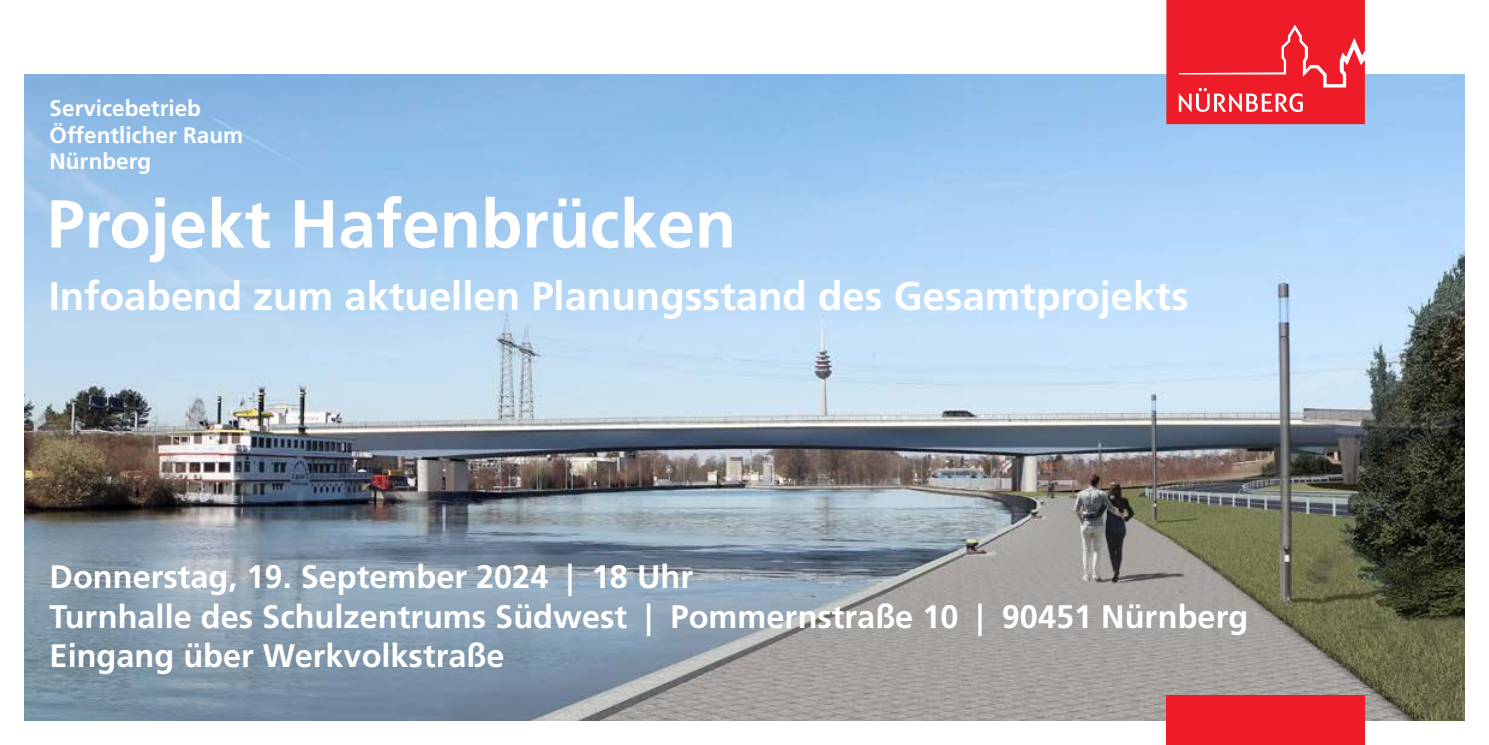
<style>
.page{position:relative;width:1489px;height:745px;background:#fff}
.page>*{position:absolute;margin:0;border:0;box-sizing:border-box;transform-origin:0 0}
.t1{font:700 67.5px "Frutiger LT Pro";color:#fff}
.t2{font:700 40px "Frutiger LT Pro";color:#fff}
.t3{font:700 32.5px/39px "Frutiger LT Pro";color:#fff}
.t4{font:700 22.5px/26.2px "Frutiger LT Pro";color:#fff}
</style>
<div class="page">
<img style="left:25px;top:74px;width:1438px;height:645px">
<div style="left:1166px;top:694px;width:198px;height:50px;background:#ee1c28"></div>
<svg style="left:1166px;top:0;width:198px;height:124px;background:#ee2e3a"></svg>
<p class="t4" style="left:50px;top:95px;width:195px">Servicebetrieb<br>Öffentlicher Raum<br>Nürnberg</p>
<h1 class="t1" style="left:47px;top:184px;width:690px">Projekt Hafenbrücken</h1>
<p class="t2" style="left:49px;top:272px;width:1141px">Infoabend zum aktuellen Planungsstand des Gesamtprojekts</p>
<p class="t3" style="left:50px;top:557px;width:1199px">Donnerstag, 19. September 2024 | 18 Uhr<br>Turnhalle des Schulzentrums Südwest | Pommernstraße 10 | 90451 Nürnberg<br>Eingang über Werkvolkstraße</p>
</div>
